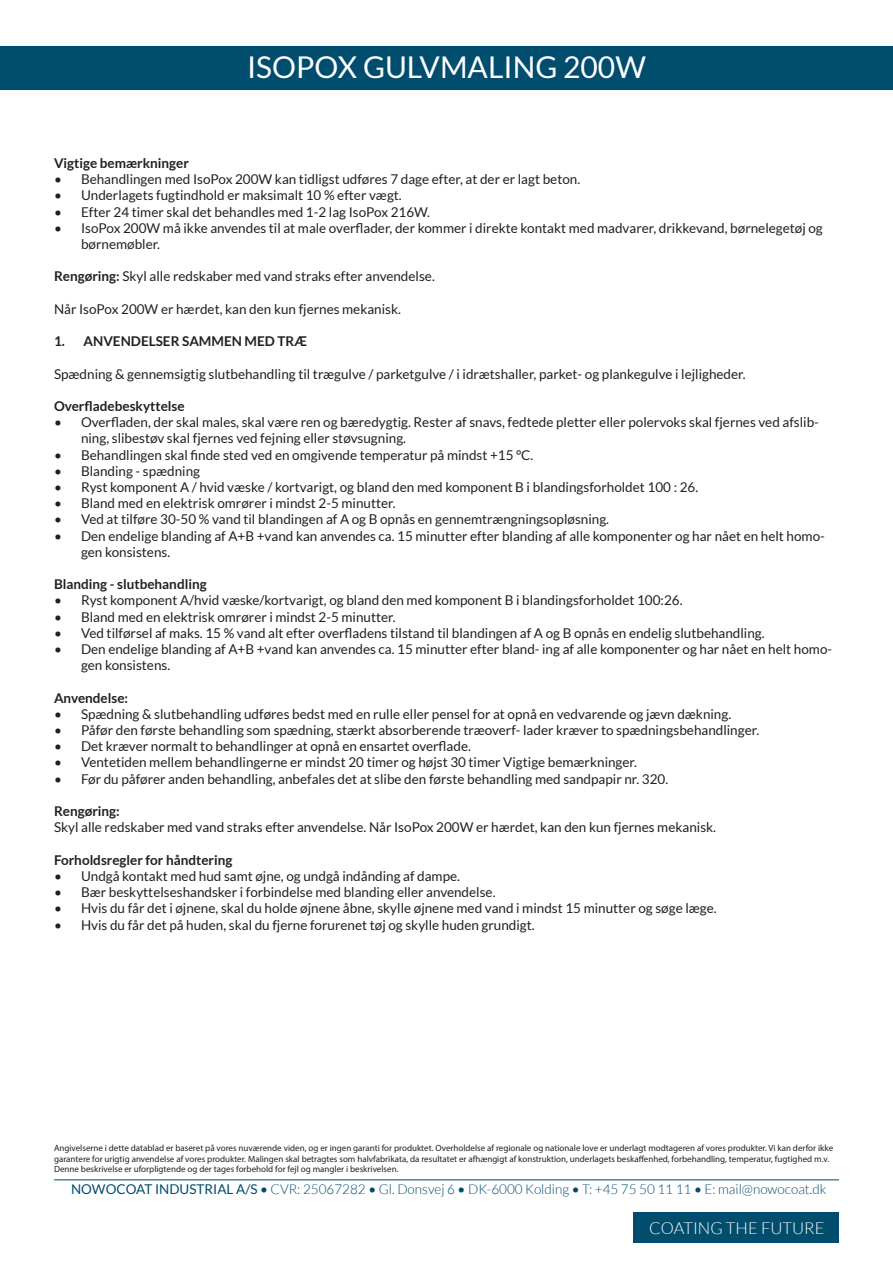
<style>
.page{position:relative;width:893px;height:1263px;background:#fff}
.page>*{position:absolute;margin:0;border:0;box-sizing:border-box;transform-origin:0 0}
.t1{font:30px "Lato";color:#fff}
.t2{font:300 16.5px "Lato";color:#fff}
.t3{font:13.5px/16.2px "Lato";color:#231f20}
.t4{font:700 13.5px "Lato";color:#231f20}
.t5{font:300 13.5px "Lato";color:#004b6c}
.t6{font:9px/10.8px "Myriad Pro";color:#231f20}
.s1{font-weight:700}
.s2{font-weight:400}
</style>
<div class="page">
<div style="left:0;top:46px;width:893px;height:43px;background:#004d6d"></div>
<hr style="left:54px;top:1179px;width:785px;height:1px;background:#004b6c">
<div style="left:633px;top:1212px;width:206px;height:31px;background:#004d6d"></div>
<h1 class="t1" style="left:247px;top:50px;width:400px">ISOPOX GULVMALING 200W</h1>
<p class="t4" style="left:54px;top:155px;width:136px">Vigtige bemærkninger</p>
<p class="t3" style="left:54px;top:171px;width:528px">• Behandlingen med IsoPox 200W kan tidligst udføres 7 dage efter, at der er lagt beton.</p>
<p class="t3" style="left:54px;top:187px;width:349px">• Underlagets fugtindhold er maksimalt 10 % efter vægt.</p>
<p class="t3" style="left:54px;top:204px;width:378px">• Efter 24 timer skal det behandles med 1-2 lag IsoPox 216W.</p>
<p class="t3" style="left:81px;top:220px;width:743px;text-indent:-27px">• IsoPox 200W må ikke anvendes til at male overflader, der kommer i direkte kontakt med madvarer, drikkevand, børnelegetøj og børnemøbler.</p>
<p class="t3" style="left:54px;top:268px;width:382px"><span class="s1">Rengøring:</span> Skyl alle redskaber med vand straks efter anvendelse.</p>
<p class="t3" style="left:54px;top:301px;width:349px">Når IsoPox 200W er hærdet, kan den kun fjernes mekanisk.</p>
<p class="t4" style="left:54px;top:334px;width:255px">1. ANVENDELSER SAMMEN MED TRÆ</p>
<p class="t3" style="left:54px;top:366px;width:693px">Spædning &amp; gennemsigtig slutbehandling til trægulve / parketgulve / i idrætshaller, parket- og plankegulve i lejligheder.</p>
<p class="t4" style="left:54px;top:398px;width:132px">Overfladebeskyttelse</p>
<p class="t3" style="left:81px;top:414px;width:739px;text-indent:-27px">• Overfladen, der skal males, skal være ren og bæredygtig. Rester af snavs, fedtede pletter eller polervoks skal fjernes ved afslib&shy;ning, slibestøv skal fjernes ved fejning eller støvsugning.</p>
<p class="t3" style="left:54px;top:447px;width:481px">• Behandlingen skal finde sted ved en omgivende temperatur på mindst +15 °C.</p>
<p class="t3" style="left:54px;top:463px;width:148px">• Blanding - spædning</p>
<p class="t3" style="left:54px;top:479px;width:646px">• Ryst komponent A / hvid væske / kortvarigt, og bland den med komponent B i blandingsforholdet 100 : 26.</p>
<p class="t3" style="left:54px;top:495px;width:343px">• Bland med en elektrisk omrører i mindst 2-5 minutter.</p>
<p class="t3" style="left:54px;top:511px;width:557px">• Ved at tilføre 30-50 % vand til blandingen af A og B opnås en gennemtrængningsopløsning.</p>
<p class="t3" style="left:81px;top:528px;width:745px;text-indent:-27px">• Den endelige blanding af A+B +vand kan anvendes ca. 15 minutter efter blanding af alle komponenter og har nået en helt homo&shy;gen konsistens.</p>
<p class="t4" style="left:54px;top:577px;width:154px">Blanding - slutbehandling</p>
<p class="t3" style="left:54px;top:592px;width:630px">• Ryst komponent A/hvid væske/kortvarigt, og bland den med komponent B i blandingsforholdet 100:26.</p>
<p class="t3" style="left:54px;top:609px;width:343px">• Bland med en elektrisk omrører i mindst 2-5 minutter.</p>
<p class="t3" style="left:54px;top:625px;width:712px">• Ved tilførsel af maks. 15 % vand alt efter overfladens tilstand til blandingen af A og B opnås en endelig slutbehandling.</p>
<p class="t3" style="left:81px;top:641px;width:753px;text-indent:-27px">• Den endelige blanding af A+B +vand kan anvendes ca. 15 minutter efter bland- ing af alle komponenter og har nået en helt homo&shy;gen konsistens.</p>
<p class="t4" style="left:54px;top:690px;width:76px">Anvendelse:</p>
<p class="t3" style="left:54px;top:706px;width:679px">• Spædning &amp; slutbehandling udføres bedst med en rulle eller pensel for at opnå en vedvarende og jævn dækning.</p>
<p class="t3" style="left:54px;top:722px;width:707px">• Påfør den første behandling som spædning, stærkt absorberende træoverf- lader kræver to spædningsbehandlinger.</p>
<p class="t3" style="left:54px;top:738px;width:418px">• Det kræver normalt to behandlinger at opnå en ensartet overflade.</p>
<p class="t3" style="left:54px;top:754px;width:584px">• Ventetiden mellem behandlingerne er mindst 20 timer og højst 30 timer Vigtige bemærkninger.</p>
<p class="t3" style="left:54px;top:771px;width:616px">• Før du påfører anden behandling, anbefales det at slibe den første behandling med sandpapir nr. 320.</p>
<p class="t4" style="left:54px;top:803px;width:67px">Rengøring:</p>
<p class="t3" style="left:54px;top:819px;width:664px">Skyl alle redskaber med vand straks efter anvendelse. Når IsoPox 200W er hærdet, kan den kun fjernes mekanisk.</p>
<p class="t4" style="left:54px;top:852px;width:180px">Forholdsregler for håndtering</p>
<p class="t3" style="left:54px;top:868px;width:408px">• Undgå kontakt med hud samt øjne, og undgå indånding af dampe.</p>
<p class="t3" style="left:54px;top:884px;width:443px">• Bær beskyttelseshandsker i forbindelse med blanding eller anvendelse.</p>
<p class="t3" style="left:54px;top:900px;width:664px">• Hvis du får det i øjnene, skal du holde øjnene åbne, skylle øjnene med vand i mindst 15 minutter og søge læge.</p>
<p class="t3" style="left:54px;top:916px;width:482px">• Hvis du får det på huden, skal du fjerne forurenet tøj og skylle huden grundigt.</p>
<p class="t6" style="left:54px;top:1142px;width:781px">Angivelserne i dette datablad er baseret på vores nuværende viden, og er ingen garanti for produktet. Overholdelse af regionale og nationale love er underlagt modtageren af vores produkter. Vi kan derfor ikke garantere for urigtig anvendelse af vores produkter. Malingen skal betragtes som halvfabrikata, da resultatet er afhængigt af konstruktion, underlagets beskaffenhed, forbehandling, temperatur, fugtighed m.v.<br>Denne beskrivelse er uforpligtende og der tages forbehold for fejl og mangler i beskrivelsen.</p>
<p class="t5" style="left:71px;top:1182px;width:757px"><span class="s2">NOWOCOAT INDUSTRIAL A/S •</span> CVR: 25067282 <span class="s2">•</span> Gl. Donsvej 6 <span class="s2">•</span> DK-6000 Kolding <span class="s2">•</span> T: +45 75 50 11 11 <span class="s2">•</span> E: mail@nowocoat.dk</p>
<p class="t2" style="left:649px;top:1219px;width:177px">COATING THE FUTURE</p>
</div>
